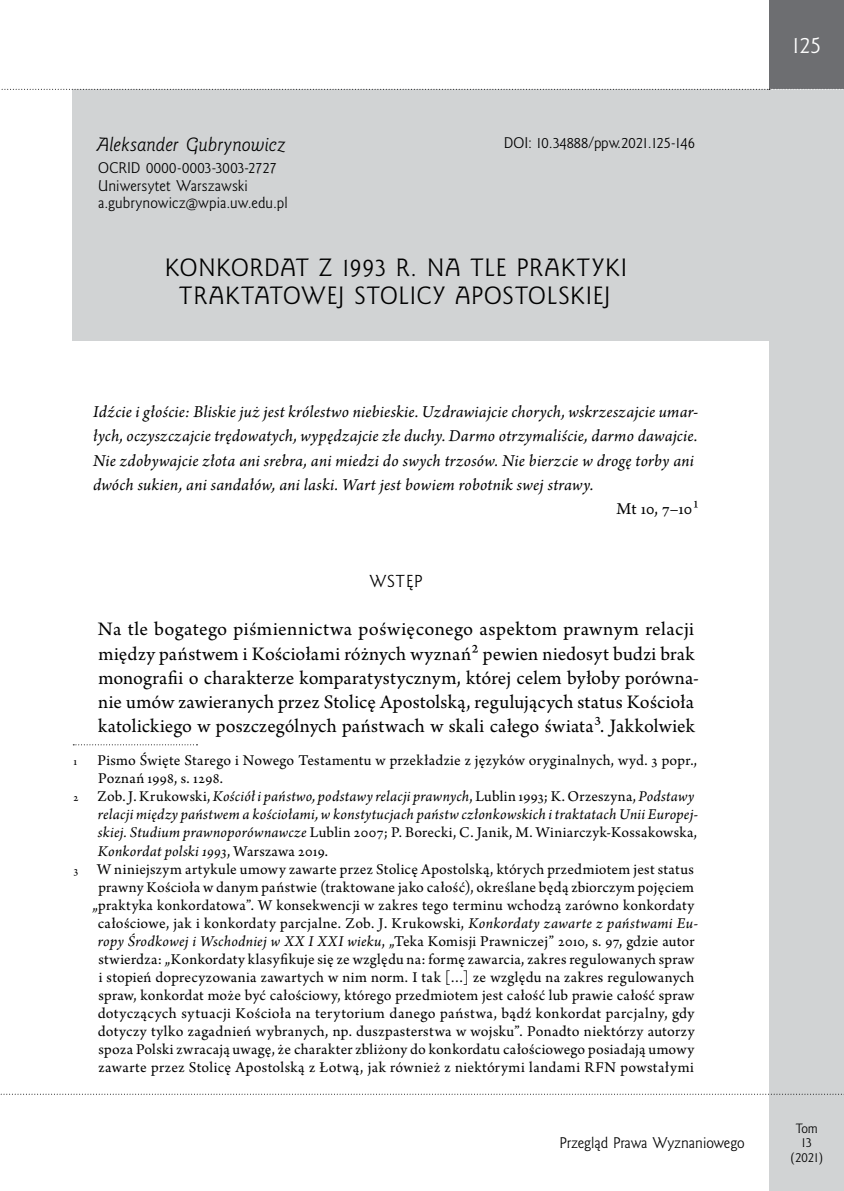
<style>
.page{position:relative;width:844px;height:1191px;background:#fff}
.page>*{position:absolute;margin:0;border:0;box-sizing:border-box;transform-origin:0 0}
.t1{font:22.75px/28px "Goldy EFN";letter-spacing:.035em;color:#000;text-align:center}
.t2{font:21px "Goldy EFN";color:#fff}
.t3{font:20.12px/24.3px "Arno Pro";letter-spacing:.01em;color:#000}
.t4{font:italic 17.5px/24.3px "Arno Pro";letter-spacing:.015em;color:#000}
.t5{font:italic 17.5px "Goldy EFN";color:#000}
.t6{font:17.5px "Arno Pro";color:#000}
.t7{font:15.75px "Arno Pro";letter-spacing:.02em;color:#000}
.t8{font:italic 15.75px "Arno Pro";letter-spacing:.015em;color:#000}
.t9{font:15.75px "Goldy EFN";letter-spacing:.055em;color:#000}
.t10{font:14px/17.5px "Goldy EFN";color:#000}
.t11{font:12.25px/14.7px "Goldy EFN";color:#000;text-align:center}
.s1{font-size:12.25px}
.s2{font-style:normal;font-size:12.25px}
.s3{font-style:normal}
.s4{font-style:italic}
</style>
<div class="page">
<div style="left:769px;top:0;width:74px;height:1191px;background:#d1d3d4"></div>
<svg style="left:1px;top:1093px;width:843px;height:1px"></svg>
<div style="left:769px;top:0;width:74px;height:89px;background:#6d6e71"></div>
<div style="left:73px;top:89px;width:770px;height:251px;background:#d1d3d4"></div>
<svg style="left:73px;top:744px;width:124px;height:1px"></svg>
<svg style="left:1px;top:89px;width:843px;height:1px"></svg>
<p class="t5" style="left:97px;top:134px;width:190px">Aleksander Gubrynowicz</p>
<p class="t10" style="left:98px;top:160px;width:191px">OCRID 0000-0003-3003-2727<br>Uniwersytet Warszawski a.gubrynowicz@wpia.uw.edu.pl</p>
<p class="t10" style="left:503px;top:134px;width:192px">DOI: 10.34888/ppw.2021.125-146</p>
<h1 class="t1" style="left:165px;top:254px;width:463px">KONKORDAT Z 1993 R. NA TLE PRAKTYKI<br>TRAKTATOWEJ STOLICY APOSTOLSKIEJ</h1>
<p class="t4" style="left:93px;top:400px;width:606px">Idźcie i głoście: Bliskie już jest królestwo niebieskie. Uzdrawiajcie chorych, wskrzeszajcie umar&shy;łych, oczyszczajcie trędowatych, wypędzajcie złe duchy. Darmo otrzymaliście, darmo dawajcie.<br>Nie zdobywajcie złota ani srebra, ani miedzi do swych trzosów. Nie bierzcie w drogę torby ani dwóch sukien, ani sandałów, ani laski. Wart jest bowiem robotnik swej strawy.</p>
<p class="t6" style="left:616px;top:499px;width:84px">Mt 10, 7–101</p>
<p class="t9" style="left:369px;top:571px;width:54px">WSTĘP</p>
<p class="t3" style="left:98px;top:618px;width:602px">Na tle bogatego piśmiennictwa poświęconego aspektom prawnym relacji między państwem i Kościołami różnych wyznań2 pewien niedosyt budzi brak monografii o charakterze komparatystycznym, której celem byłoby porówna&shy;nie umów zawieranych przez Stolicę Apostolską, regulujących status Kościoła katolickiego w poszczególnych państwach w skali całego świata3. Jakkolwiek</p>
<p class="t7" style="left:72px;top:751px;width:626px"><span class="s1">1</span> Pismo Święte Starego i Nowego Testamentu w przekładzie z języków oryginalnych, wyd. 3 popr.,</p>
<p class="t7" style="left:98px;top:769px;width:126px">Poznań 1998, s. 1298.</p>
<p class="t8" style="left:73px;top:787px;width:622px"><span class="s2">2</span> <span class="s3">Zob. J. Krukowski,</span> Kościół i państwo, podstawy relacji prawnych<span class="s3">, Lublin 1993; K. Orzeszyna,</span> Podstawy</p>
<p class="t8" style="left:98px;top:805px;width:601px">relacji między państwem a kościołami, w konstytucjach państw członkowskich i traktatach Unii Europej-</p>
<p class="t7" style="left:98px;top:823px;width:600px"><span class="s4">skiej. Studium prawnoporównawcze</span> Lublin 2007; P. Borecki, C. Janik, M. Winiarczyk-Kossakowska,</p>
<p class="t8" style="left:98px;top:841px;width:232px">Konkordat polski 1993<span class="s3">, Warszawa 2019.</span></p>
<p class="t7" style="left:73px;top:860px;width:622px"><span class="s1">3</span> W niniejszym artykule umowy zawarte przez Stolicę Apostolską, których przedmiotem jest status</p>
<p class="t7" style="left:98px;top:878px;width:597px">prawny Kościoła w danym państwie (traktowane jako całość), określane będą zbiorczym pojęciem</p>
<p class="t7" style="left:92px;top:896px;width:603px">„praktyka konkordatowa”. W konsekwencji w zakres tego terminu wchodzą zarówno konkordaty</p>
<p class="t7" style="left:98px;top:914px;width:601px">całościowe, jak i konkordaty parcjalne. Zob. J. Krukowski, <span class="s4">Konkordaty zawarte z państwami Eu-</span></p>
<p class="t7" style="left:98px;top:932px;width:598px"><span class="s4">ropy Środkowej i Wschodniej w XX I XXI wieku</span>, „Teka Komisji Prawniczej” 2010, s. 97, gdzie autor</p>
<p class="t7" style="left:98px;top:950px;width:597px">stwierdza: „Konkordaty klasyfikuje się ze względu na: formę zawarcia, zakres regulowanych spraw</p>
<p class="t7" style="left:99px;top:968px;width:596px">i stopień doprecyzowania zawartych w nim norm. I tak […] ze względu na zakres regulowanych</p>
<p class="t7" style="left:98px;top:986px;width:597px">spraw, konkordat może być całościowy, którego przedmiotem jest całość lub prawie całość spraw</p>
<p class="t7" style="left:98px;top:1004px;width:598px">dotyczących sytuacji Kościoła na terytorium danego państwa, bądź konkordat parcjalny, gdy</p>
<p class="t7" style="left:98px;top:1022px;width:598px">dotyczy tylko zagadnień wybranych, np. duszpasterstwa w wojsku”. Ponadto niektórzy autorzy</p>
<p class="t7" style="left:98px;top:1040px;width:597px">spoza Polski zwracają uwagę, że charakter zbliżony do konkordatu całościowego posiadają umowy</p>
<p class="t7" style="left:98px;top:1058px;width:596px">zawarte przez Stolicę Apostolską z Łotwą, jak również z niektórymi landami RFN powstałymi</p>
<p class="t10" style="left:559px;top:1134px;width:186px">Przegląd Prawa Wyznaniowego</p>
<h2 class="t2" style="left:792px;top:33px;width:31px">125</h2>
<p class="t11" style="left:790px;top:1121px;width:34px">Tom<br>13 (2021)</p>
</div>
